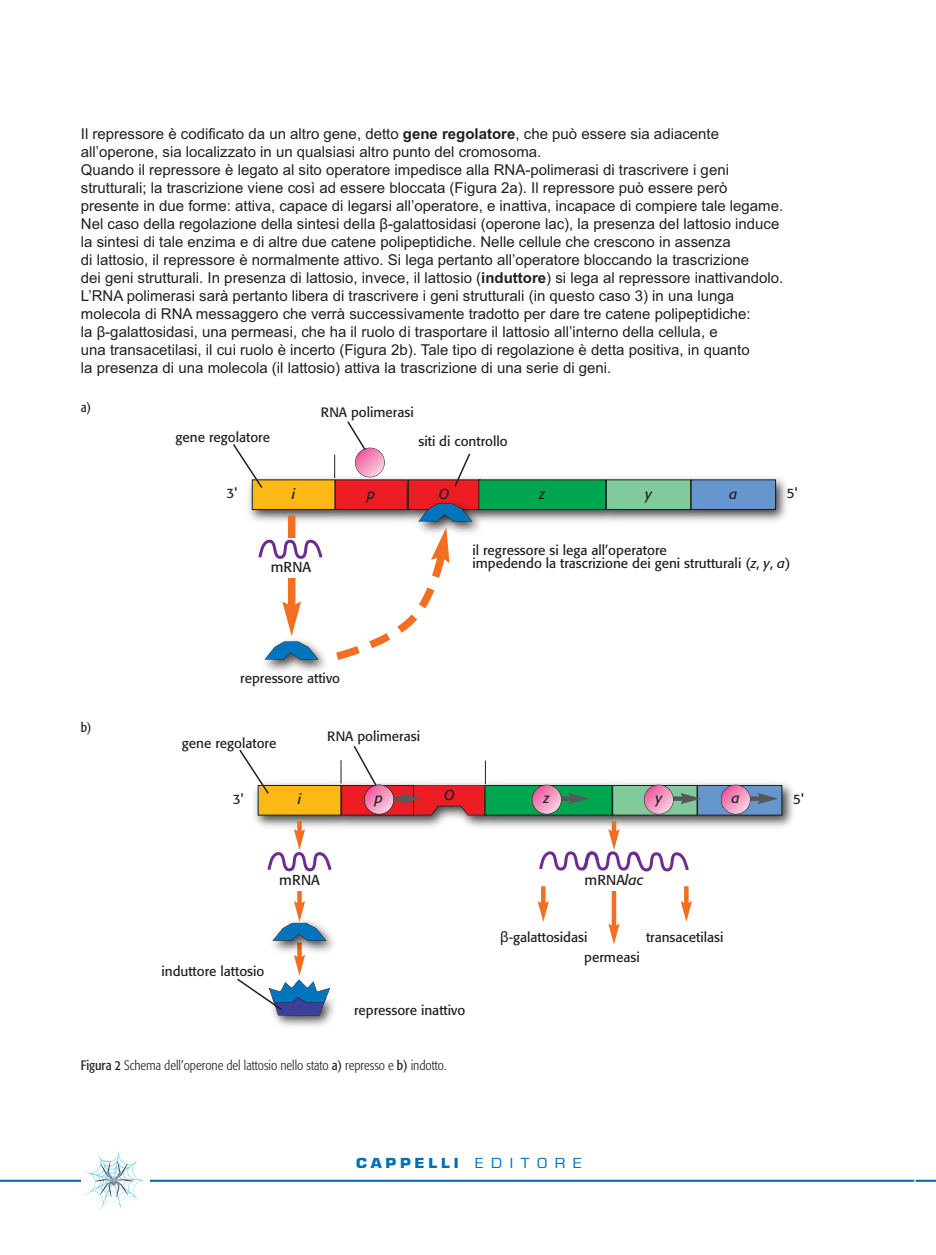
<style>
.page{position:relative;width:936px;height:1255px;background:#fff}
.page>*{position:absolute;margin:0;border:0;box-sizing:border-box;transform-origin:0 0}
.t1{font:15px/18px "Arial";color:#231f20}
.t2{font:14.25px "Formata";color:#231f20}
.t3{font:italic 14.25px "Formata";color:#231f20}
.t4{font:13.5px/13.5px "Formata";color:#231f20}
.t5{font:300 condensed 13.5px "Formata";color:#231f20}
.t6{font:700 13.5px "Eurostile";letter-spacing:.25em;color:#006db8;scale:1.12 1}
.t7{font:condensed 13.5px "Formata";color:#231f20}
.s1{font-weight:700}
.s2{font-family:"Arial";font-size:15px}
.s3{font-style:italic}
.s4{font-weight:400}
</style>
<div class="page">
<img style="left:254px;top:776px;width:539px;height:53px">
<div style="left:342px;top:785px;width:71px;height:29px;background:#ee1d23"></div>
<div style="left:341px;top:785px;width:73px;height:30px;border:1px solid #231f20"></div>
<svg style="left:394px;top:796px;width:7px;height:4px"></svg>
<img style="left:273px;top:988px;width:61px;height:39px">
<svg style="left:0;top:1179px;width:935px;height:2px;background:#5da2d2"></svg>
<div style="left:81px;top:1148px;width:68px;height:62px;background:#fff"></div>
<img style="left:83px;top:1150px;width:62px;height:58px">
<img style="left:248px;top:471px;width:539px;height:56px">
<div style="left:253px;top:480px;width:81px;height:29px;background:#fcb814"></div>
<div style="left:252px;top:479px;width:83px;height:31px;border:1px solid #231f20"></div>
<div style="left:335px;top:480px;width:72px;height:29px;background:#ee1d23"></div>
<div style="left:335px;top:479px;width:72px;height:31px;border:1px solid #231f20"></div>
<div style="left:408px;top:480px;width:72px;height:29px;background:#ee1d23"></div>
<div style="left:408px;top:479px;width:72px;height:31px;border:1px solid #231f20"></div>
<div style="left:479px;top:480px;width:126px;height:29px;background:#00a54f"></div>
<div style="left:478px;top:479px;width:128px;height:31px;border:1px solid #231f20"></div>
<div style="left:606px;top:480px;width:84px;height:29px;background:#80ca9c"></div>
<div style="left:606px;top:479px;width:85px;height:31px;border:1px solid #231f20"></div>
<div style="left:691px;top:480px;width:84px;height:29px;background:#6696ce"></div>
<div style="left:690px;top:479px;width:85px;height:31px;border:1px solid #231f20"></div>
<svg style="left:334px;top:454px;width:1px;height:24px"></svg>
<svg style="left:401px;top:760px;width:85px;height:55px"></svg>
<img style="left:409px;top:495px;width:80px;height:38px">
<svg style="left:418px;top:503px;width:54px;height:18px"></svg>
<img style="left:265px;top:663px;width:61px;height:8px">
<div style="left:288px;top:515px;width:7px;height:93px;background:#f36e21"></div>
<svg style="left:258px;top:527px;width:192px;height:136px"></svg>
<div style="left:355px;top:447px;width:30px;height:30px;border:1px solid #231f20;border-radius:50%"></div>
<svg style="left:346px;top:421px;width:38px;height:56px"></svg>
<svg style="left:453px;top:453px;width:18px;height:34px"></svg>
<svg style="left:233px;top:444px;width:31px;height:45px"></svg>
<div style="left:258px;top:785px;width:82px;height:29px;background:#fcb814"></div>
<div style="left:258px;top:785px;width:83px;height:30px;border:1px solid #231f20"></div>
<div style="left:485px;top:785px;width:126px;height:29px;background:#00a54f"></div>
<div style="left:484px;top:785px;width:128px;height:30px;border:1px solid #231f20"></div>
<div style="left:613px;top:785px;width:83px;height:29px;background:#80ca9c"></div>
<div style="left:612px;top:785px;width:85px;height:30px;border:1px solid #231f20"></div>
<div style="left:697px;top:785px;width:84px;height:29px;background:#6696ce"></div>
<div style="left:697px;top:785px;width:85px;height:30px;border:1px solid #231f20"></div>
<svg style="left:340px;top:760px;width:1px;height:23px"></svg>
<div style="left:297px;top:821px;width:5px;height:12px;background:#f36e21"></div>
<div style="left:611px;top:821px;width:5px;height:12px;background:#f36e21"></div>
<hr style="left:541px;top:886px;width:4px;height:19px;background:#f36e21">
<svg style="left:537px;top:901px;width:12px;height:20px"></svg>
<div style="left:611px;top:886px;width:5px;height:41px;background:#f36e21"></div>
<svg style="left:608px;top:923px;width:11px;height:21px"></svg>
<svg style="left:684px;top:886px;width:4px;height:15px"></svg>
<svg style="left:680px;top:901px;width:12px;height:20px"></svg>
<div style="left:297px;top:876px;width:5px;height:29px;background:#f36e21"></div>
<div style="left:263px;top:863px;width:73px;height:27px;background:#fff"></div>
<div style="left:582px;top:871px;width:63px;height:19px;background:#fff"></div>
<svg style="left:267px;top:829px;width:65px;height:43px"></svg>
<svg style="left:539px;top:829px;width:150px;height:43px"></svg>
<svg style="left:239px;top:749px;width:31px;height:46px"></svg>
<img style="left:272px;top:930px;width:62px;height:24px">
<svg style="left:272px;top:901px;width:54px;height:39px"></svg>
<svg style="left:237px;top:954px;width:93px;height:61px"></svg>
<svg style="left:352px;top:746px;width:41px;height:68px"></svg>
<div style="left:364px;top:784px;width:30px;height:30px;border:1px solid #231f20;border-radius:50%"></div>
<svg style="left:561px;top:796px;width:7px;height:4px"></svg>
<svg style="left:568px;top:793px;width:21px;height:11px"></svg>
<svg style="left:532px;top:785px;width:29px;height:29px"></svg>
<div style="left:532px;top:784px;width:29px;height:30px;border:1px solid #231f20;border-radius:50%"></div>
<svg style="left:673px;top:796px;width:7px;height:4px"></svg>
<svg style="left:680px;top:793px;width:21px;height:11px"></svg>
<svg style="left:644px;top:785px;width:29px;height:29px"></svg>
<div style="left:643px;top:784px;width:30px;height:30px;border:1px solid #231f20;border-radius:50%"></div>
<svg style="left:750px;top:796px;width:7px;height:4px"></svg>
<svg style="left:757px;top:793px;width:21px;height:11px"></svg>
<svg style="left:721px;top:785px;width:29px;height:29px"></svg>
<div style="left:720px;top:784px;width:30px;height:30px;border:1px solid #231f20;border-radius:50%"></div>
<p class="t1" style="left:81px;top:124px;width:704px">Il repressore è codificato da un altro gene, detto <span class="s1">gene regolatore</span>, che può essere sia adiacente all’operone, sia localizzato in un qualsiasi altro punto del cromosoma.<br>Quando il repressore è legato al sito operatore impedisce alla RNA-polimerasi di trascrivere i geni strutturali; la trascrizione viene così ad essere bloccata (Figura 2a). Il repressore può essere però presente in due forme: attiva, capace di legarsi all’operatore, e inattiva, incapace di compiere tale legame.<br>Nel caso della regolazione della sintesi della β-galattosidasi (operone lac), la presenza del lattosio induce la sintesi di tale enzima e di altre due catene polipeptidiche. Nelle cellule che crescono in assenza<br>di lattosio, il repressore è normalmente attivo. Si lega pertanto all’operatore bloccando la trascrizione<br>dei geni strutturali. In presenza di lattosio, invece, il lattosio (<span class="s1">induttore</span>) si lega al repressore inattivandolo.<br>L’RNA polimerasi sarà pertanto libera di trascrivere i geni strutturali (in questo caso 3) in una lunga molecola di RNA messaggero che verrà successivamente tradotto per dare tre catene polipeptidiche:<br>la β-galattosidasi, una permeasi, che ha il ruolo di trasportare il lattosio all’interno della cellula, e<br>una transacetilasi, il cui ruolo è incerto (Figura 2b). Tale tipo di regolazione è detta positiva, in quanto<br>la presenza di una molecola (il lattosio) attiva la trascrizione di una serie di geni.</p>
<p class="t7" style="left:81px;top:402px;width:12px">a)</p>
<p class="t7" style="left:81px;top:721px;width:12px">b)</p>
<p class="t4" style="left:175px;top:431px;width:96px">gene regolatore</p>
<p class="t4" style="left:321px;top:406px;width:94px">RNA polimerasi</p>
<p class="t4" style="left:418px;top:436px;width:91px">siti di controllo</p>
<p class="t4" style="left:226px;top:487px;width:12px">3<span class="s2">'</span></p>
<p class="t4" style="left:786px;top:487px;width:12px">5<span class="s2">'</span></p>
<p class="t3" style="left:292px;top:487px;width:5px">i</p>
<p class="t3" style="left:367px;top:487px;width:10px">p</p>
<p class="t3" style="left:439px;top:487px;width:12px">O</p>
<p class="t3" style="left:539px;top:487px;width:8px">z</p>
<p class="t3" style="left:645px;top:487px;width:8px">y</p>
<p class="t3" style="left:729px;top:487px;width:10px">a</p>
<p class="t2" style="left:271px;top:561px;width:42px">mRNA</p>
<p class="t4" style="left:240px;top:673px;width:101px">repressore attivo</p>
<p class="t4" style="left:182px;top:737px;width:96px">gene regolatore</p>
<p class="t4" style="left:327px;top:731px;width:94px">RNA polimerasi</p>
<p class="t4" style="left:472px;top:544px;width:319px">il regressore si lega all’operatore<br>impedendo la trascrizione dei geni strutturali (<span class="s3">z</span>, <span class="s3">y</span>, <span class="s3">a</span>)</p>
<p class="t3" style="left:444px;top:788px;width:12px">O</p>
<p class="t4" style="left:233px;top:793px;width:12px">3<span class="s2">'</span></p>
<p class="t3" style="left:375px;top:791px;width:10px">p</p>
<p class="t3" style="left:543px;top:791px;width:8px">z</p>
<p class="t3" style="left:655px;top:791px;width:8px">y</p>
<p class="t3" style="left:731px;top:791px;width:10px">a</p>
<p class="t4" style="left:793px;top:793px;width:12px">5<span class="s2">'</span></p>
<p class="t3" style="left:298px;top:793px;width:5px">i</p>
<p class="t2" style="left:279px;top:873px;width:42px">mRNA</p>
<p class="t2" style="left:584px;top:873px;width:60px">mRNA<span class="s3">lac</span></p>
<p class="t4" style="left:161px;top:965px;width:104px">induttore lattosio</p>
<p class="t4" style="left:354px;top:1004px;width:113px">repressore inattivo</p>
<p class="t4" style="left:500px;top:931px;width:89px"><span class="s2">β</span>-galattosidasi</p>
<p class="t4" style="left:646px;top:931px;width:79px">transacetilasi</p>
<p class="t4" style="left:584px;top:952px;width:57px">permeasi</p>
<p class="t5" style="left:81px;top:1059px;width:367px"><span class="s4">Figura 2</span> Schema dell’operone del lattosio nello stato <span class="s4">a)</span> represso e <span class="s4">b)</span> indotto.</p>
<p class="t6" style="left:356px;top:1157px;width:203px">CAPPELLI <span class="s4">E D I T O R E</span></p>
</div>
